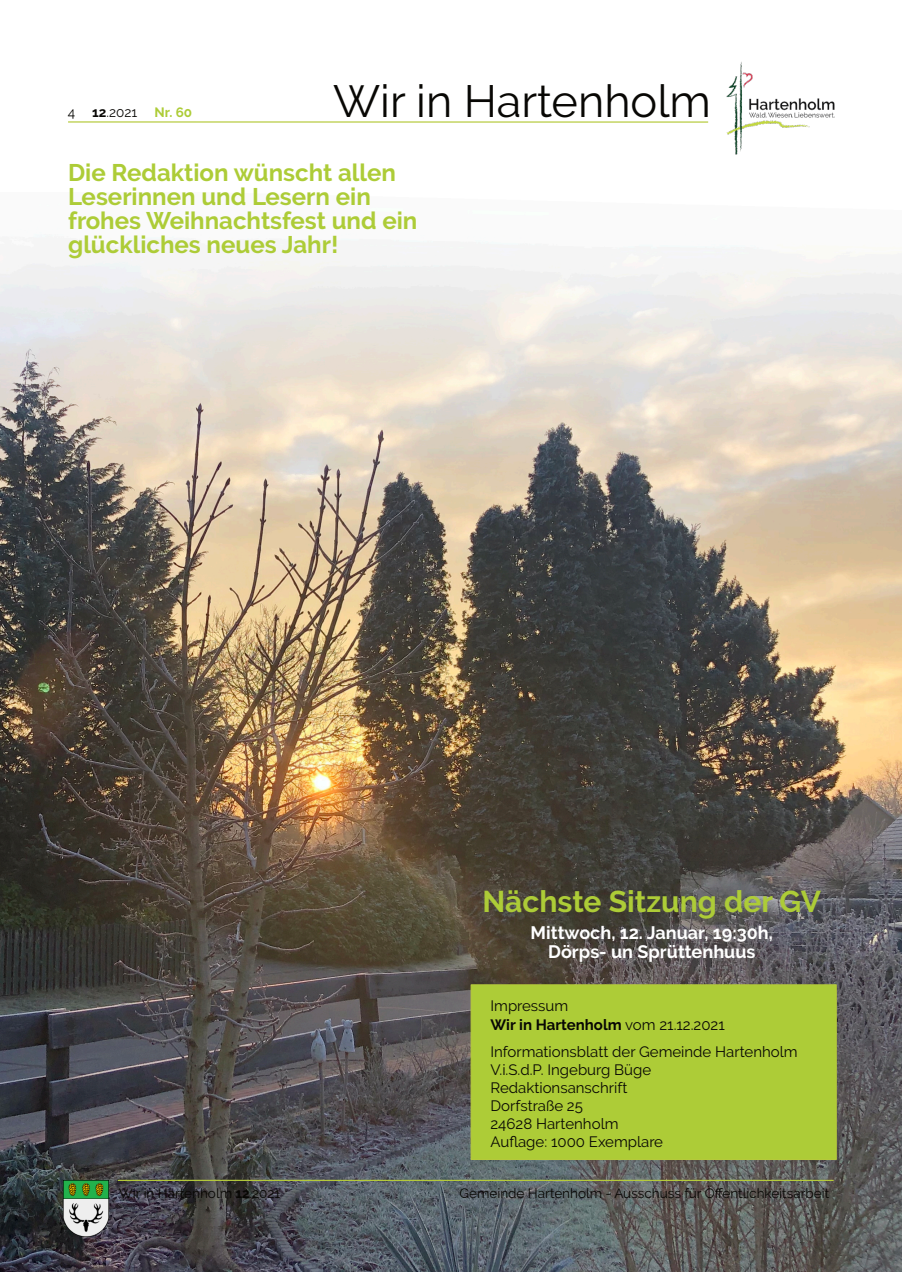
<style>
.page{position:relative;width:902px;height:1272px;background:#fff}
.page>*{position:absolute;margin:0;border:0;box-sizing:border-box;transform-origin:0 0}
.t1{font:45px "Raleway";color:#080704}
.t2{font:700 30px "Raleway";color:#adcc37}
.t3{font:700 24px/24px "Raleway";color:#adcc37}
.t4{font:700 18px/19.5px "Raleway";color:#fff;text-align:center}
.t5{font:15px/18px "Raleway";color:#080704}
.t6{font:13.5px "Raleway";color:#080704}
.t7{font:700 13.5px "Raleway";color:#adcc37}
.s1{font-weight:700}
</style>
<div class="page">
<img style="left:0;top:234px;width:901px;height:1037px">
<img style="left:64px;top:1180px;width:44px;height:56px">
<hr style="left:118px;top:1179px;width:715px;height:1px;background:#b5ca3b">
<hr style="left:68px;top:121px;width:640px;height:2px;background:#b5ca3b">
<div style="left:470px;top:984px;width:366px;height:175px;background:#adcc37;border:1px solid #b5ca3b"></div>
<img style="left:726px;top:62px;width:109px;height:93px">
<p class="t6" style="left:68px;top:104px;width:9px">4</p>
<p class="t6" style="left:92px;top:104px;width:46px"><span class="s1">12</span>.2021</p>
<p class="t7" style="left:154px;top:104px;width:39px">Nr. 60</p>
<h1 class="t1" style="left:333px;top:74px;width:379px">Wir in Hartenholm</h1>
<h3 class="t3" style="left:68px;top:160px;width:351px">Die Redaktion wünscht allen<br>Leserinnen und Lesern ein frohes Weihnachtsfest und ein glückliches neues Jahr!</h3>
<h2 class="t2" style="left:482px;top:883px;width:340px">Nächste Sitzung der GV</h2>
<p class="t4" style="left:530px;top:922px;width:244px">Mittwoch, 12. Januar, 19:30h,<br>Dörps- un Sprüttenhuus</p>
<p class="t5" style="left:490px;top:995px;width:236px;line-height:19.5px">Impressum<br><span class="s1">Wir in Hartenholm</span> vom 21.12.2021</p>
<p class="t5" style="left:490px;top:1042px;width:309px">Informationsblatt der Gemeinde Hartenholm<br>V.i.S.d.P. Ingeburg Büge<br>Redaktionsanschrift<br>Dorfstraße 25<br>24628 Hartenholm<br>Auflage: 1000 Exemplare</p>
<p class="t6" style="left:119px;top:1185px;width:163px">Wir in Hartenholm <span class="s1">12</span>.2021</p>
<p class="t6" style="left:459px;top:1185px;width:371px">Gemeinde Hartenholm - Ausschuss für Öffentlichkeitsarbeit</p>
</div>
